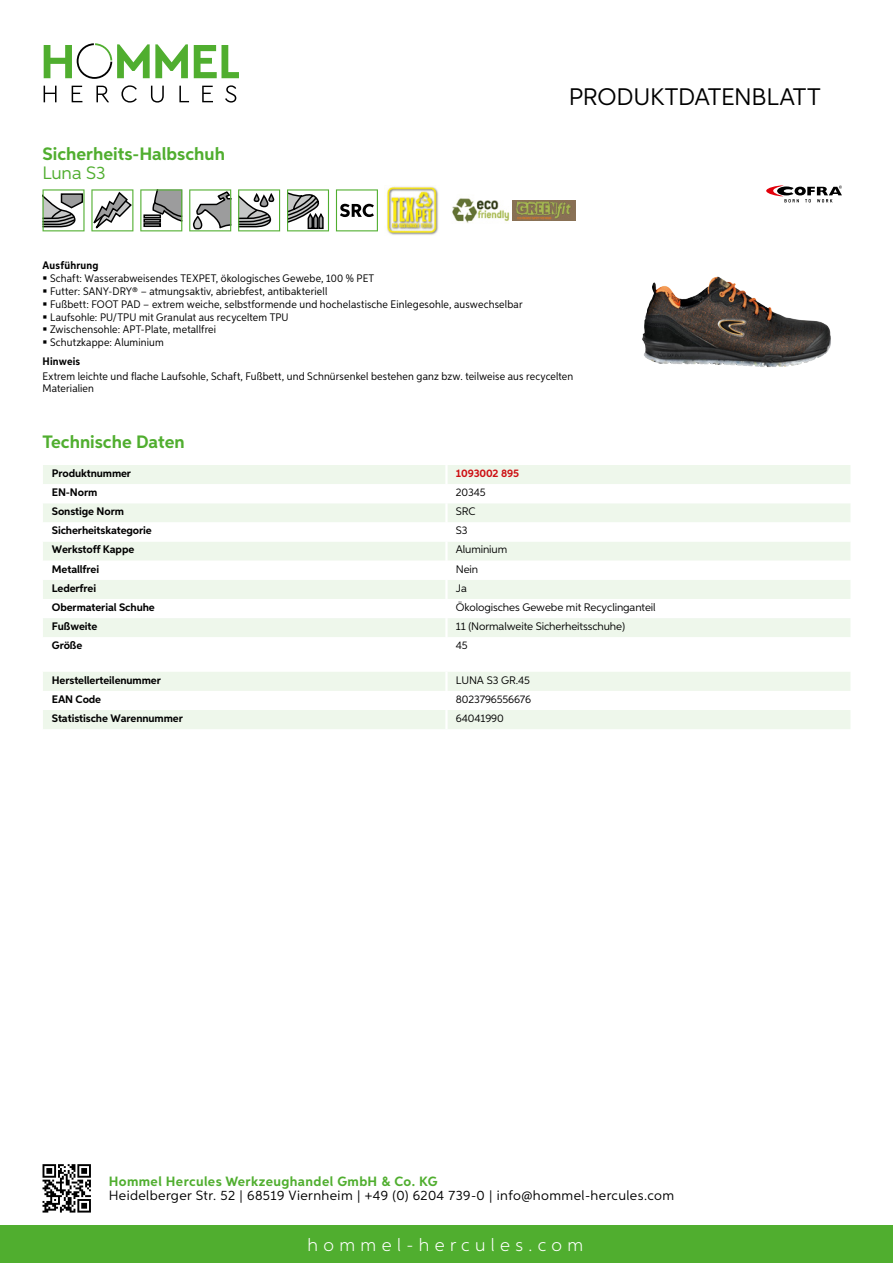
<style>
.page{position:relative;width:893px;height:1263px;background:#fff}
.page>*{position:absolute;margin:0;border:0;box-sizing:border-box;transform-origin:0 0}
.t1{font:24px "Aspira";letter-spacing:-.01em;color:#000}
.t2{font:700 18px "Aspira";color:#50ae2f}
.t3{font:300 18px "Aspira";letter-spacing:.3em;color:#fff}
.t4{font:18px "Aspira";color:#50ae2f}
.t5{font:13.5px "Aspira";letter-spacing:.03em;color:#000}
.t6{font:700 13.5px "Aspira";letter-spacing:.03em;color:#50ae2f}
.t7{font:10.95px/12.8px "Aspira Nar";letter-spacing:.015em;color:#000}
.t8{font:700 10.95px "Aspira";letter-spacing:-.01em;color:#000}
.t9{font:10.95px "Aspira";letter-spacing:-.01em;color:#000}
.t10{font:700 10.95px "Aspira Nar";letter-spacing:.02em;color:#000}
.t11{font:700 10.95px "Aspira";letter-spacing:-.01em;color:#cd1013}
</style>
<div class="page">
<div style="left:0;top:1226px;width:893px;height:37px;background:#50ae2f"></div>
<svg style="left:43px;top:1164px;width:48px;height:48px"></svg>
<svg style="left:194px;top:45px;width:45px;height:33px"></svg>
<svg style="left:44px;top:43px;width:144px;height:36px"></svg>
<svg style="left:44px;top:86px;width:13px;height:16px"></svg>
<svg style="left:72px;top:86px;width:10px;height:16px"></svg>
<svg style="left:96px;top:86px;width:13px;height:16px"></svg>
<svg style="left:121px;top:85px;width:16px;height:18px"></svg>
<svg style="left:151px;top:86px;width:13px;height:17px"></svg>
<svg style="left:179px;top:86px;width:10px;height:16px"></svg>
<svg style="left:202px;top:86px;width:11px;height:16px"></svg>
<svg style="left:225px;top:85px;width:11px;height:18px"></svg>
<div style="left:43px;top:465px;width:807px;height:19px;background:#eef7eb"></div>
<svg style="left:43px;top:503px;width:807px;height:134px;fill:#eef7eb"></svg>
<hr style="left:445px;top:465px;width:3px;height:19px;background:#fff">
<hr style="left:445px;top:503px;width:3px;height:19px;background:#fff">
<hr style="left:445px;top:522px;width:3px;height:19px;background:#fff">
<hr style="left:445px;top:541px;width:3px;height:20px;background:#fff">
<hr style="left:445px;top:561px;width:3px;height:19px;background:#fff">
<hr style="left:445px;top:580px;width:3px;height:19px;background:#fff">
<hr style="left:445px;top:599px;width:3px;height:19px;background:#fff">
<hr style="left:445px;top:618px;width:3px;height:19px;background:#fff">
<svg style="left:43px;top:672px;width:807px;height:57px"></svg>
<hr style="left:445px;top:710px;width:3px;height:19px;background:#fff">
<svg style="left:43px;top:189px;width:90px;height:42px"></svg>
<svg style="left:140px;top:189px;width:42px;height:42px"></svg>
<svg style="left:189px;top:189px;width:42px;height:42px"></svg>
<svg style="left:238px;top:189px;width:42px;height:42px"></svg>
<svg style="left:287px;top:189px;width:42px;height:42px"></svg>
<svg style="left:336px;top:189px;width:42px;height:42px"></svg>
<img style="left:387px;top:185px;width:51px;height:50px">
<img style="left:452px;top:198px;width:58px;height:25px">
<img style="left:512px;top:201px;width:63px;height:19px">
<img style="left:642px;top:277px;width:74px;height:87px">
<svg style="left:766px;top:185px;width:76px;height:17px"></svg>
<h2 class="t2" style="left:43px;top:142px;width:184px">Sicherheits-Halbschuh</h2>
<h2 class="t4" style="left:43px;top:162px;width:65px">Luna S3</h2>
<h1 class="t1" style="left:569px;top:82px;width:253px">Produktdatenblatt</h1>
<p class="t10" style="left:43px;top:259px;width:58px">Ausführung</p>
<p class="t7" style="left:50px;top:272px;width:474px">Schaft: Wasserabweisendes TEXPET, ökologisches Gewebe, 100 % PET<br>Futter: SANY-DRY® – atmungsaktiv, abriebfest, antibakteriell<br>Fußbett: FOOT PAD – extrem weiche, selbstformende und hochelastische Einlegesohle, auswechselbar Laufsohle: PU/TPU mit Granulat aus recyceltem TPU<br>Zwischensohle: APT-Plate, metallfrei<br>Schutzkappe: Aluminium</p>
<p class="t10" style="left:43px;top:355px;width:39px">Hinweis</p>
<p class="t7" style="left:43px;top:370px;width:532px;line-height:12px">Extrem leichte und flache Laufsohle, Schaft, Fußbett, und Schnürsenkel bestehen ganz bzw. teilweise aus recycelten<br>Materialien</p>
<h2 class="t2" style="left:43px;top:431px;width:144px">Technische Daten</h2>
<p class="t8" style="left:52px;top:466px;width:81px">Produktnummer</p>
<p class="t11" style="left:456px;top:466px;width:65px">1093002 895</p>
<p class="t8" style="left:52px;top:486px;width:47px">EN-Norm</p>
<p class="t9" style="left:456px;top:486px;width:31px">20345</p>
<p class="t8" style="left:52px;top:505px;width:74px">Sonstige Norm</p>
<p class="t9" style="left:456px;top:505px;width:21px">SRC</p>
<p class="t8" style="left:52px;top:524px;width:101px">Sicherheitskategorie</p>
<p class="t9" style="left:456px;top:524px;width:13px">S3</p>
<p class="t8" style="left:52px;top:543px;width:84px">Werkstoff Kappe</p>
<p class="t9" style="left:456px;top:543px;width:53px">Aluminium</p>
<p class="t8" style="left:52px;top:562px;width:49px">Metallfrei</p>
<p class="t9" style="left:456px;top:562px;width:24px">Nein</p>
<p class="t8" style="left:52px;top:581px;width:46px">Lederfrei</p>
<p class="t9" style="left:456px;top:581px;width:13px">Ja</p>
<p class="t8" style="left:52px;top:600px;width:104px">Obermaterial Schuhe</p>
<p class="t9" style="left:456px;top:600px;width:201px">Ökologisches Gewebe mit Recyclinganteil</p>
<p class="t8" style="left:52px;top:619px;width:47px">Fußweite</p>
<p class="t9" style="left:456px;top:620px;width:171px">11 (N ormalweite Sicherheitsschuhe)</p>
<p class="t8" style="left:52px;top:639px;width:32px">Größe</p>
<p class="t9" style="left:456px;top:639px;width:13px">45</p>
<p class="t8" style="left:52px;top:673px;width:111px">Herstellerteilenummer</p>
<p class="t9" style="left:456px;top:673px;width:8px">LUNA</p>
<p class="t9" style="left:487px;top:673px;width:45px">S3 GR.45</p>
<p class="t8" style="left:52px;top:692px;width:51px">EAN Code</p>
<p class="t9" style="left:456px;top:692px;width:77px">8023796556676</p>
<p class="t8" style="left:52px;top:711px;width:132px">Statistische Warennummer</p>
<p class="t9" style="left:456px;top:711px;width:49px">64041990</p>
<p class="t6" style="left:109px;top:1172px;width:330px">Hommel Hercules Werkzeughandel GmbH &amp; Co. KG</p>
<p class="t5" style="left:109px;top:1187px;width:567px">Heidelberger Str. 52 | 68519 Viernheim | +49 (0) 6204 739-0 | info@hommel-hercules.com</p>
<h2 class="t3" style="left:307px;top:1234px;width:277px">hommel-hercules.com</h2>
</div>
